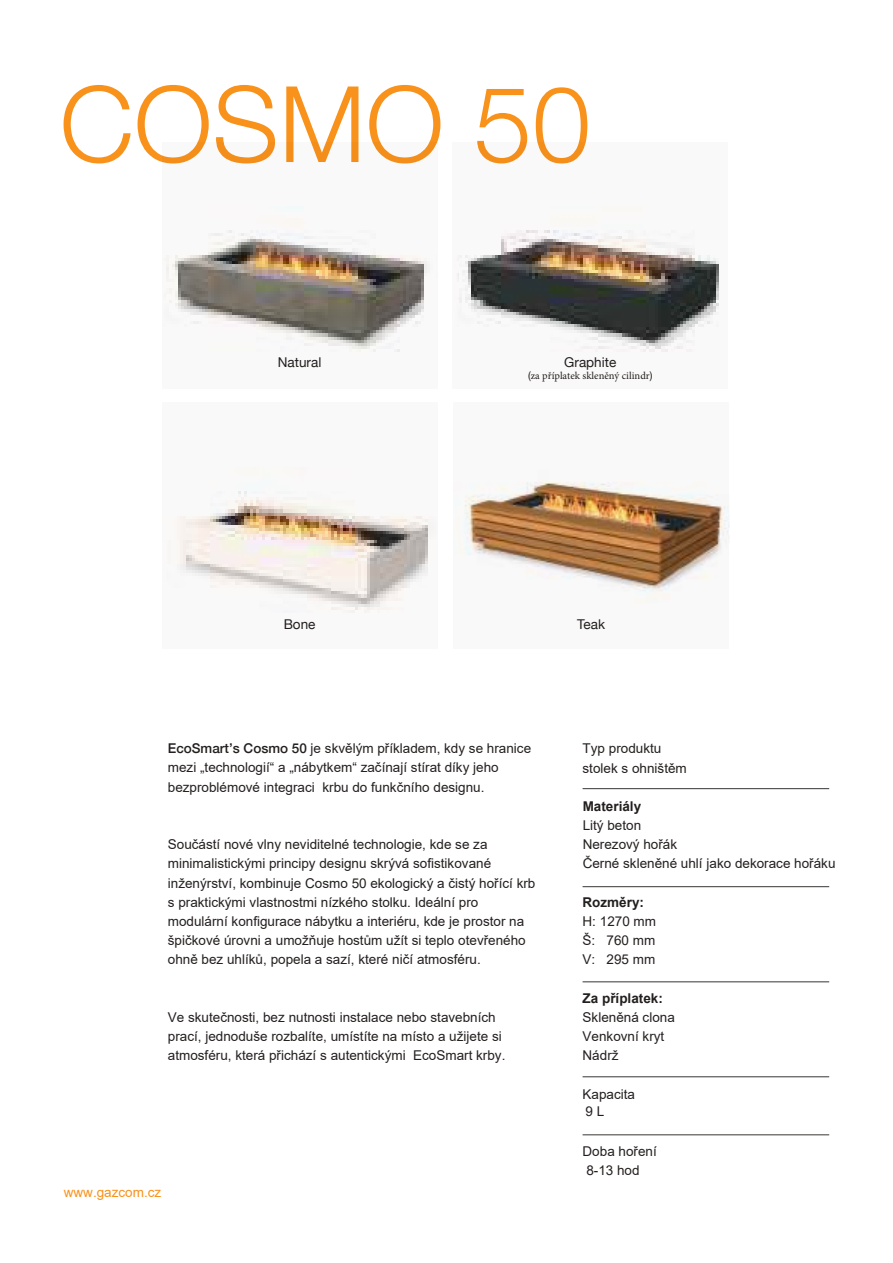
<style>
.page{position:relative;width:893px;height:1263px;background:#fff}
.page>*{position:absolute;margin:0;border:0;box-sizing:border-box;transform-origin:0 0}
.t1{font:300 105.75px "Helvetica Neue";color:#f8921b}
.t2{font:13.5px/19.2px "Arial";color:#241f1f}
.t3{font:700 13.5px "Arial";color:#241f1f}
.t4{font:13.5px "Helvetica Neue";color:#241f1f}
.t5{font:13.5px "Arial";color:#f8921b}
.t6{font:10.5px "Minion Pro";color:#241f1f}
.s1{font-family:"Helvetica Neue"}
.s2{font-family:"Helvetica Neue";font-weight:500}
</style>
<div class="page">
<hr style="left:583px;top:788px;width:246px;height:1px;background:#393535">
<hr style="left:583px;top:886px;width:246px;height:1px;background:#393535">
<hr style="left:583px;top:981px;width:246px;height:1px;background:#393535">
<hr style="left:583px;top:1076px;width:246px;height:1px;background:#393535">
<hr style="left:583px;top:1134px;width:246px;height:1px;background:#393535">
<svg style="left:457px;top:215px;width:262px;height:137px"></svg>
<svg style="left:164px;top:206px;width:266px;height:146px"></svg>
<svg style="left:168px;top:467px;width:266px;height:146px;fill:#f9f5f2"></svg>
<img style="left:453px;top:480px;width:276px;height:123px">
<h1 class="t1" style="left:60px;top:39px;width:533px">COSMO 50</h1>
<p class="t4" style="left:278px;top:352px;width:45px">Natural</p>
<p class="t4" style="left:564px;top:352px;width:54px">Graphite</p>
<p class="t6" style="left:528px;top:369px;width:126px"><span class="s1">(</span>za příplatek skleněný cilindr<span class="s1">)</span></p>
<p class="t4" style="left:284px;top:614px;width:33px">Bone</p>
<p class="t4" style="left:577px;top:614px;width:29px">Teak</p>
<p class="t2" style="left:168px;top:739px;width:365px"><span class="s2">EcoSmart’s Cosmo 50</span> je skvělým příkladem, kdy se hranice mezi „technologií“ a „nábytkem“ začínají stírat díky jeho bezproblémové integraci krbu do funkčního designu.</p>
<p class="t2" style="left:168px;top:835px;width:369px">Součástí nové vlny neviditelné technologie, kde se za minimalistickými principy designu skrývá sofistikované inženýrství, kombinuje Cosmo 50 ekologický a čistý hořící krb s praktickými vlastnostmi nízkého stolku. Ideální pro modulární konfigurace nábytku a interiéru, kde je prostor na špičkové úrovni a umožňuje hostům užít si teplo otevřeného ohně bez uhlíků, popela a sazí, které ničí atmosféru.</p>
<p class="t2" style="left:168px;top:1007px;width:339px">Ve skutečnosti, bez nutnosti instalace nebo stavebních prací, jednoduše rozbalíte, umístíte na místo a užijete si atmosféru, která přichází s autentickými EcoSmart krby.</p>
<p class="t5" style="left:64px;top:1183px;width:99px">www.gazcom.cz</p>
<p class="t2" style="left:583px;top:739px;width:106px">Typ produktu stolek s ohništěm</p>
<p class="t3" style="left:583px;top:797px;width:60px">Materiály</p>
<p class="t2" style="left:583px;top:816px;width:254px">Litý beton<br>Nerezový hořák<br>Černé skleněné uhlí jako dekorace hořáku</p>
<p class="t3" style="left:583px;top:892px;width:63px">Rozměry:</p>
<p class="t2" style="left:583px;top:911px;width:75px;text-align:justify">H: 1270 mm Š: 760 mm V: 295 mm</p>
<p class="t3" style="left:583px;top:988px;width:82px">Za příplatek:</p>
<p class="t2" style="left:583px;top:1007px;width:94px">Skleněná clona<br>Venkovní kryt<br>Nádrž</p>
<p class="t2" style="left:583px;top:1085px;width:54px;line-height:17.5px">Kapacita<br>9 L</p>
<p class="t2" style="left:583px;top:1142px;width:76px;line-height:18.5px">Doba hoření<br>8-13 hod</p>
</div>
